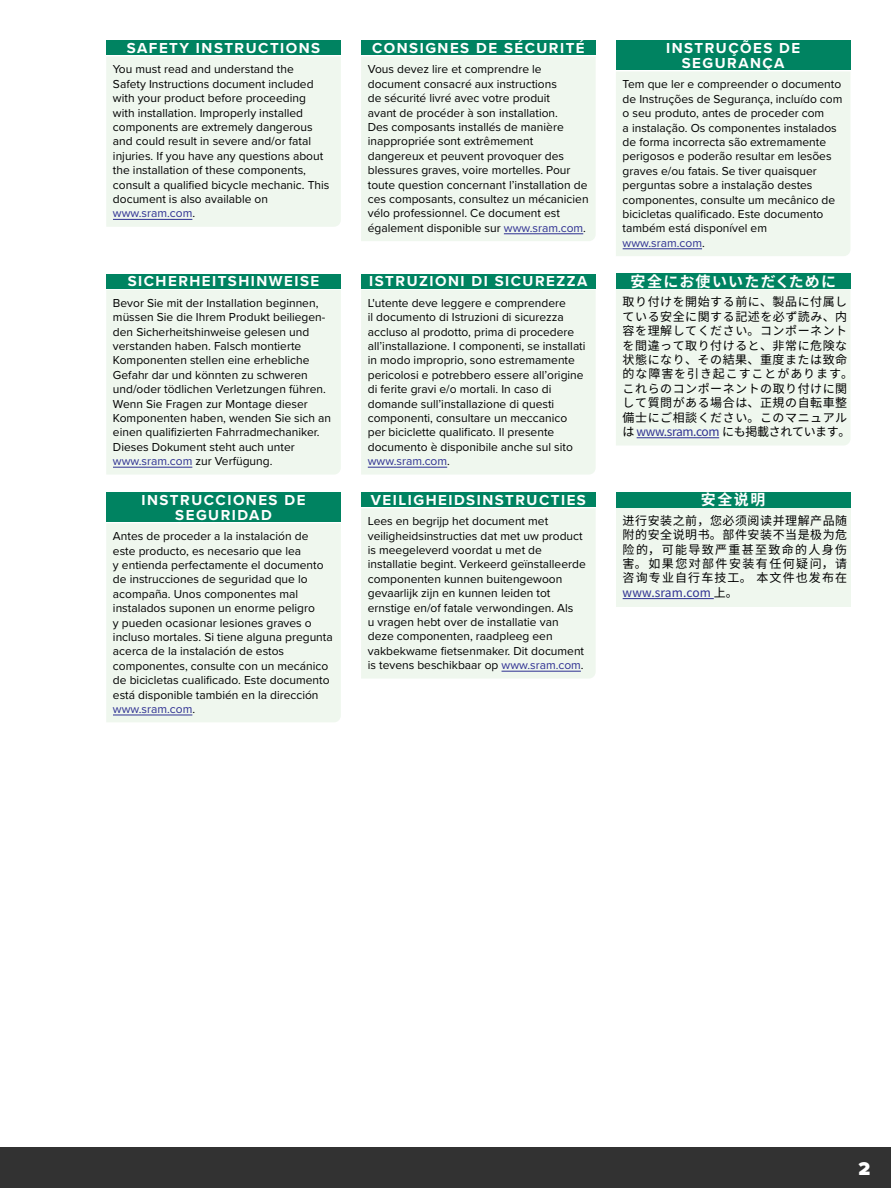
<style>
.page{position:relative;width:891px;height:1188px;background:#fff}
.page>*{position:absolute;margin:0;border:0;box-sizing:border-box;transform-origin:0 0}
.t1{font:900 19.2px "Proxima Nova";color:#fff}
.t2{font:700 15px/15px "Proxima Nova";letter-spacing:.1em;color:#fff;text-align:center}
.t3{font:700 15px "Noto Sans CJ Kjp";letter-spacing:.085em;color:#fff}
.t4{font:700 15px "Noto Sans CJ Ksc";color:#fff}
.t5{font:12px/14.4px "Proxima Nova";color:#000}
.t6{font:12px/14.4px "Noto Sans CJ Kjp";letter-spacing:.045em;color:#000}
.t7{font:12px/14.4px "Noto Sans CJ Ksc";letter-spacing:.095em;color:#000;text-align:justify}
.s1{color:#2e3092}
</style>
<div class="page">
<div style="left:0;top:1148px;width:891px;height:40px;background:#323232"></div>
<div style="left:106px;top:40px;width:235px;height:16px;background:#008361"></div>
<div style="left:106px;top:57px;width:235px;height:170px;background:#eff7ee"></div>
<hr style="left:113px;top:219px;width:79px;height:1px;background:#2e3092">
<div style="left:361px;top:40px;width:235px;height:16px;background:#008361"></div>
<div style="left:361px;top:57px;width:235px;height:184px;background:#eff7ee"></div>
<hr style="left:504px;top:233px;width:79px;height:1px;background:#2e3092">
<div style="left:616px;top:40px;width:234px;height:30px;background:#008361"></div>
<div style="left:616px;top:72px;width:234px;height:184px;background:#eff7ee"></div>
<hr style="left:623px;top:248px;width:79px;height:1px;background:#2e3092">
<div style="left:106px;top:274px;width:235px;height:15px;background:#008361"></div>
<div style="left:106px;top:290px;width:235px;height:184px;background:#eff7ee"></div>
<hr style="left:113px;top:467px;width:79px;height:1px;background:#2e3092">
<div style="left:361px;top:274px;width:235px;height:15px;background:#008361"></div>
<div style="left:361px;top:290px;width:235px;height:184px;background:#eff7ee"></div>
<hr style="left:368px;top:467px;width:79px;height:1px;background:#2e3092">
<div style="left:616px;top:274px;width:234px;height:15px;background:#008361"></div>
<div style="left:616px;top:289px;width:234px;height:156px;background:#eff7ee"></div>
<hr style="left:637px;top:437px;width:82px;height:1px;background:#2e3092">
<div style="left:106px;top:492px;width:235px;height:30px;background:#008361"></div>
<div style="left:106px;top:523px;width:235px;height:199px;background:#eff7ee"></div>
<hr style="left:113px;top:715px;width:79px;height:1px;background:#2e3092">
<div style="left:361px;top:492px;width:235px;height:15px;background:#008361"></div>
<div style="left:361px;top:508px;width:235px;height:170px;background:#eff7ee"></div>
<hr style="left:502px;top:671px;width:79px;height:1px;background:#2e3092">
<div style="left:616px;top:492px;width:234px;height:16px;background:#008361"></div>
<div style="left:616px;top:508px;width:234px;height:98px;background:#eff7ee"></div>
<hr style="left:623px;top:598px;width:91px;height:1px;background:#2e3092">
<p class="t2" style="left:127px;top:40px;width:195px">SAFETY INSTRUCTIONS</p>
<p class="t5" style="left:113px;top:62px;width:218px">You must read and understand the Safety Instructions document included with your product before proceeding with installation. Improperly installed components are extremely dangerous and could result in severe and/or fatal injuries. If you have any questions about the installation of these components, consult a qualified bicycle mechanic. This document is also available on <span class="s1">www.sram.com</span>.</p>
<p class="t2" style="left:128px;top:274px;width:193px">SICHERHEITSHINWEISE</p>
<p class="t5" style="left:113px;top:295px;width:220px">Bevor Sie mit der Installation beginnen, müssen Sie die Ihrem Produkt beiliegen&shy;den Sicherheitshinweise gelesen und verstanden haben. Falsch montierte Komponenten stellen eine erhebliche Gefahr dar und könnten zu schweren und/oder tödlichen Verletzungen führen.<br>Wenn Sie Fragen zur Montage dieser Komponenten haben, wenden Sie sich an einen qualifizierten Fahrradmechaniker.<br>Dieses Dokument steht auch unter <span class="s1">www.sram.com</span> zur Verfügung.</p>
<p class="t2" style="left:142px;top:492px;width:165px">INSTRUCCIONES DE<br>SEGURIDAD</p>
<p class="t5" style="left:113px;top:529px;width:221px">Antes de proceder a la instalación de este producto, es necesario que lea<br>y entienda perfectamente el documento de instrucciones de seguridad que lo acompaña. Unos componentes mal instalados suponen un enorme peligro<br>y pueden ocasionar lesiones graves o incluso mortales. Si tiene alguna pregunta acerca de la instalación de estos componentes, consulte con un mecánico de bicicletas cualificado. Este documento está disponible también en la dirección <span class="s1">www.sram.com</span>.</p>
<p class="t2" style="left:372px;top:40px;width:214px">CONSIGNES DE SÉCURITÉ</p>
<p class="t5" style="left:368px;top:62px;width:222px">Vous devez lire et comprendre le document consacré aux instructions<br>de sécurité livré avec votre produit<br>avant de procéder à son installation.<br>Des composants installés de manière inappropriée sont extrêmement dangereux et peuvent provoquer des blessures graves, voire mortelles. Pour toute question concernant l’installation de ces composants, consultez un mécanicien vélo professionnel. Ce document est également disponible sur <span class="s1">www.sram.com</span>.</p>
<p class="t2" style="left:369px;top:274px;width:220px">ISTRUZIONI DI SICUREZZA</p>
<p class="t5" style="left:368px;top:295px;width:219px">L'utente deve leggere e comprendere<br>il documento di Istruzioni di sicurezza accluso al prodotto, prima di procedere all’installazione. I componenti, se installati in modo improprio, sono estremamente pericolosi e potrebbero essere all’origine di ferite gravi e/o mortali. In caso di domande sull’installazione di questi componenti, consultare un meccanico per biciclette qualificato. Il presente documento è disponibile anche sul sito <span class="s1">www.sram.com</span>.</p>
<p class="t2" style="left:371px;top:492px;width:217px">VEILIGHEIDSINSTRUCTIES</p>
<p class="t5" style="left:368px;top:514px;width:219px">Lees en begrijp het document met veiligheidsinstructies dat met uw product is meegeleverd voordat u met de installatie begint. Verkeerd geïnstalleerde componenten kunnen buitengewoon gevaarlijk zijn en kunnen leiden tot ernstige en/of fatale verwondingen. Als<br>u vragen hebt over de installatie van deze componenten, raadpleeg een vakbekwame fietsenmaker. Dit document is tevens beschikbaar op <span class="s1">www.sram.com</span>.</p>
<p class="t2" style="left:666px;top:40px;width:136px">INSTRUÇÕES DE<br>SEGURANÇA</p>
<p class="t5" style="left:623px;top:77px;width:221px">Tem que ler e compreender o documento de Instruções de Segurança, incluído com o seu produto, antes de proceder com<br>a instalação. Os componentes instalados de forma incorrecta são extremamente perigosos e poderão resultar em lesões graves e/ou fatais. Se tiver quaisquer perguntas sobre a instalação destes componentes, consulte um mecânico de bicicletas qualificado. Este documento também está disponível em <span class="s1">www.sram.com</span>.</p>
<p class="t3" style="left:631px;top:273px;width:207px">安全にお使いいただくために</p>
<p class="t6" style="left:623px;top:295px;width:232px">取り付けを開始する前に、製品に付属している安全に関する記述を必ず読み、内容を理解してください。コンポーネントを間違って取り付けると、非常に危険な状態になり、その結果、重度または致命的な障害を引き起こすことがあります。これらのコンポーネントの取り付けに関して質問がある場合は、正規の自転車整備士にご相談ください。このマニュアルは <span class="s1">www.sram.com</span> にも掲載されています。</p>
<p class="t4" style="left:701px;top:491px;width:66px">安全说明</p>
<p class="t7" style="left:623px;top:513px;width:226px">进行安装之前，您必须阅读并理解产品随附的安全说明书。部件安装不当是极为危险的，可能导致严重甚至致命的人身伤害。如果您对部件安装有任何疑问，请咨询专业自行车技工。 本文件也发布在<span class="s1">www.sram.com</span> 上。</p>
<h1 class="t1" style="left:858px;top:1154px;width:13px">2</h1>
</div>
